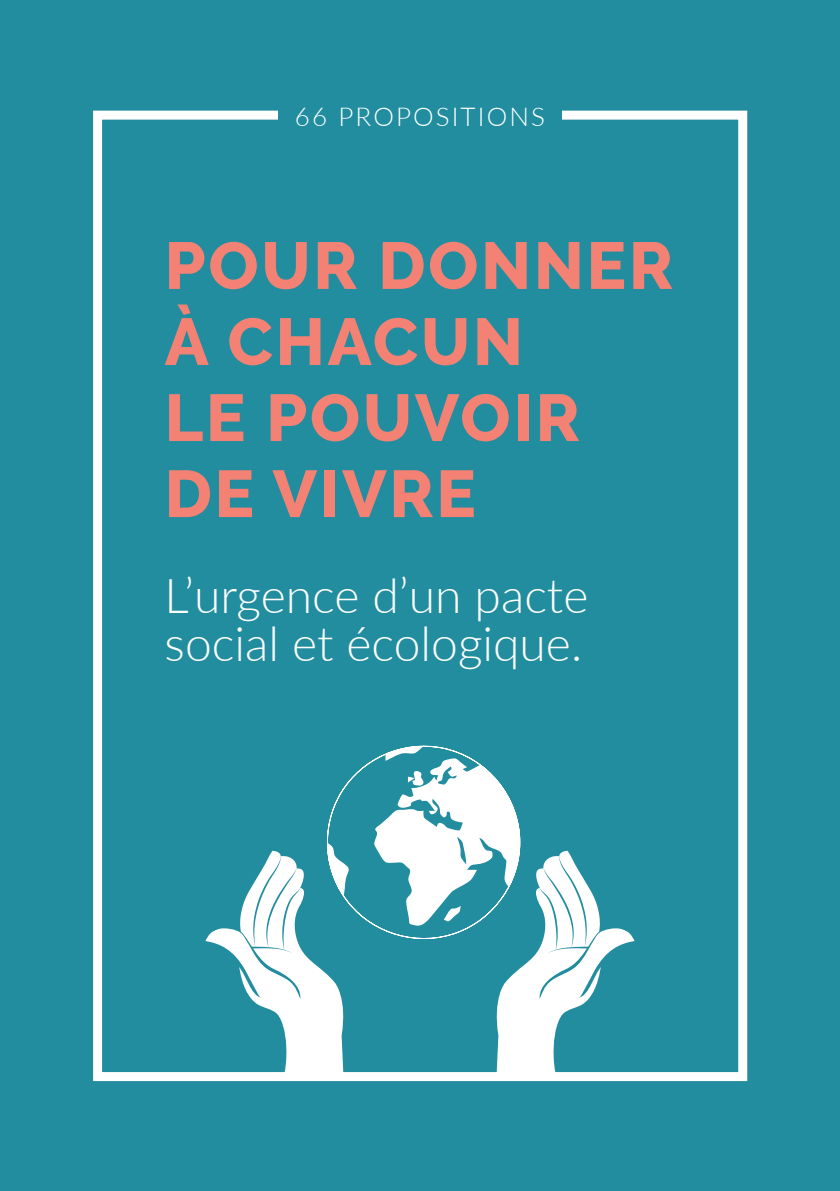
<style>
.page{position:relative;width:840px;height:1191px;background:#fff}
.page>*{position:absolute;margin:0;border:0;box-sizing:border-box;transform-origin:0 0}
.t1{font:800 66px/76px "Raleway";letter-spacing:.04em;color:#f48274}
.t2{font:300 48px/48px "Lato";color:#fff}
.t3{font:300 26px "Lato";letter-spacing:.08em;color:#fff}
</style>
<div class="page">
<div style="left:0;top:0;width:839px;height:1191px;background:#218d9f"></div>
<div style="left:93px;top:111px;width:653px;height:970px;border:9px solid #fff"></div>
<div style="left:278px;top:105px;width:283px;height:21px;background:#218d9f"></div>
<svg style="left:327px;top:745px;width:104px;height:180px"></svg>
<svg style="left:205px;top:842px;width:145px;height:235px"></svg>
<svg style="left:373px;top:746px;width:261px;height:331px"></svg>
<p class="t3" style="left:295px;top:98px;width:251px">66 PROPOSITIONS</p>
<h1 class="t1" style="left:164px;top:228px;width:509px">POUR DONNER<br>À CHACUN<br>LE POUVOIR<br>DE VIVRE</h1>
<p class="t2" style="left:164px;top:570px;width:425px">L’urgence d’un pacte social et écologique.</p>
</div>
